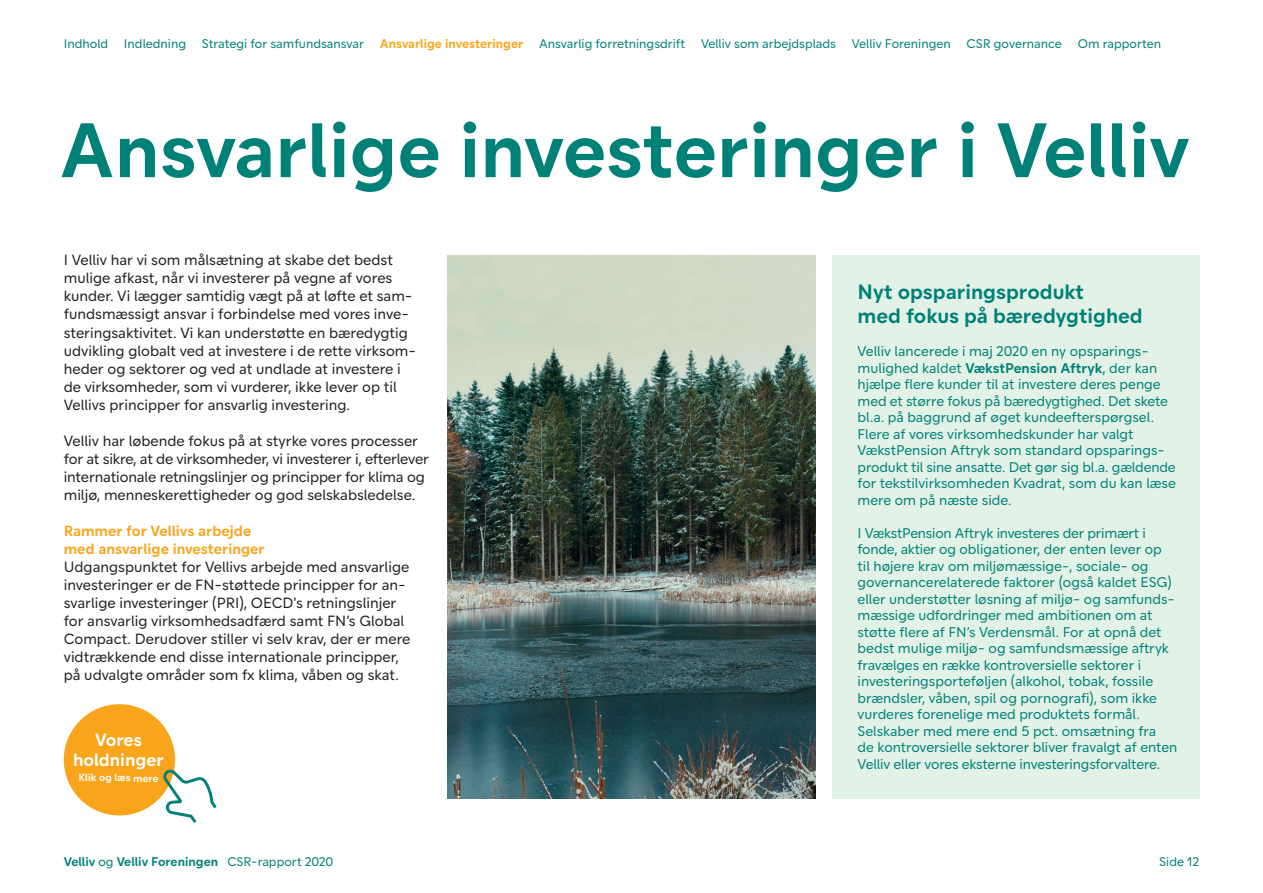
<style>
.page{position:relative;width:1263px;height:893px;background:#fff}
.page>*{position:absolute;margin:0;border:0;box-sizing:border-box;transform-origin:0 0}
.t1{font:700 78px "Velliv";color:#008177}
.t2{font:700 21px/24px "Velliv";color:#008177}
.t3{font:700 18px/19.8px "Velliv";color:#fff;text-align:center}
.t4{font:15px/18px "Velliv";color:#231f20}
.t5{font:700 15px/18px "Velliv";color:#f9a51b}
.t6{font:14.25px/16.5px "Velliv";color:#008177}
.t7{font:12.75px "Velliv";color:#008177}
.t8{font:700 12.75px "Velliv";color:#008177}
.t9{font:700 10.5px "Velliv";color:#fff}
.s1{font-weight:700;color:#f9a51b}
.s2{font-weight:700}
.s3{font-weight:400}
</style>
<div class="page">
<div style="left:832px;top:255px;width:367px;height:544px;background:#e3f2e7"></div>
<img style="left:448px;top:255px;width:367px;height:544px">
<div style="left:64px;top:704px;width:111px;height:111px;background:#f9a51b;border-radius:50%"></div>
<svg style="left:163px;top:769px;width:54px;height:54px"></svg>
<p class="t7" style="left:64px;top:34px;width:1099px">Indhold Indledning Strategi for samfundsansvar <span class="s1">Ansvarlige investeringer</span> Ansvarlig forretningsdrift Velliv som arbejdsplads Velliv Foreningen CSR governance Om rapporten</p>
<h1 class="t1" style="left:60px;top:87px;width:1131px">Ansvarlige investeringer i Velliv</h1>
<p class="t4" style="left:64px;top:251px;width:354px">I Velliv har vi som målsætning at skabe det bedst mulige afkast, når vi investerer på vegne af vores kunder. Vi lægger samtidig vægt på at løfte et sam&shy;fundsmæssigt ansvar i forbindelse med vores inve&shy;steringsaktivitet. Vi kan understøtte en bæredygtig udvikling globalt ved at investere i de rette virksom&shy;heder og sektorer og ved at undlade at investere i de virksomheder, som vi vurderer, ikke lever op til Vellivs principper for ansvarlig investering.</p>
<p class="t4" style="left:64px;top:431px;width:367px">Velliv har løbende fokus på at styrke vores processer for at sikre, at de virksomheder, vi investerer i, efterlever internationale retningslinjer og principper for klima og miljø, menneskerettigheder og god selskabsledelse.</p>
<p class="t5" style="left:64px;top:521px;width:203px">Rammer for Vellivs arbejde med ansvarlige investeringer</p>
<p class="t4" style="left:64px;top:557px;width:348px">Udgangspunktet for Vellivs arbejde med ansvarlige investeringer er de FN-støttede principper for an&shy;svarlige investeringer (PRI), OECD's retningslinjer for ansvarlig virksomhedsadfærd samt FN’s Global Compact. Derudover stiller vi selv krav, der er mere vidtrækkende end disse internationale principper, på udvalgte områder som fx klima, våben og skat.</p>
<p class="t3" style="left:73px;top:730px;width:92px">Vores holdninger</p>
<p class="t9" style="left:79px;top:769px;width:81px">Klik og læs mere</p>
<h2 class="t2" style="left:857px;top:280px;width:287px">Nyt opsparingsprodukt<br>med fokus på bæredygtighed</h2>
<p class="t6" style="left:857px;top:343px;width:320px">Velliv lancerede i maj 2020 en ny opsparings&shy;mulighed kaldet <span class="s2">VækstPension Aftryk</span>, der kan hjælpe flere kunder til at investere deres penge med et større fokus på bæredygtighed. Det skete bl.a. på baggrund af øget kundeefterspørgsel.<br>Flere af vores virksomhedskunder har valgt VækstPension Aftryk som standard opsparings&shy;produkt til sine ansatte. Det gør sig bl.a. gældende for tekstilvirksomheden Kvadrat, som du kan læse mere om på næste side.</p>
<p class="t6" style="left:857px;top:525px;width:321px">I VækstPension Aftryk investeres der primært i fonde, aktier og obligationer, der enten lever op til højere krav om miljømæssige-, sociale- og governancerelaterede faktorer (også kaldet ESG) eller understøtter løsning af miljø- og samfunds&shy;mæssige udfordringer med ambitionen om at støtte flere af FN’s Verdensmål. For at opnå det bedst mulige miljø- og samfundsmæssige aftryk fravælges en række kontroversielle sektorer i investeringsporteføljen (alkohol, tobak, fossile brændsler, våben, spil og pornografi), som ikke vurderes forenelige med produktets formål.<br>Selskaber med mere end 5 pct. omsætning fra<br>de kontroversielle sektorer bliver fravalgt af enten Velliv eller vores eksterne investeringsforvaltere.</p>
<p class="t8" style="left:64px;top:851px;width:271px">Velliv <span class="s3">og</span> Velliv Foreningen <span class="s3">CSR-rapport 2020</span></p>
<p class="t7" style="left:1159px;top:851px;width:41px">Side 12</p>
</div>
